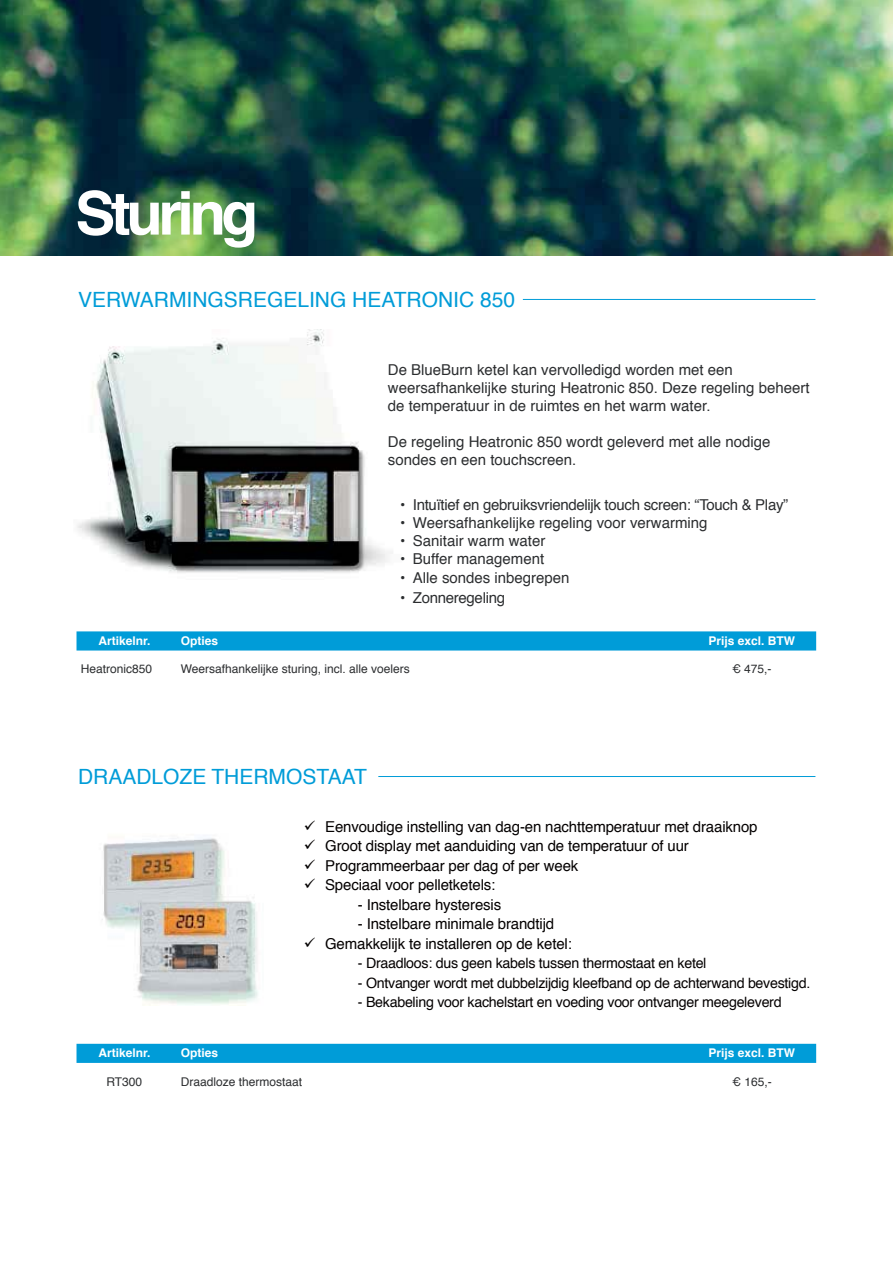
<style>
.page{position:relative;width:893px;height:1263px;background:#fff}
.page>*{position:absolute;margin:0;border:0;box-sizing:border-box;transform-origin:0 0}
.t1{font:700 60px "Helvetica";letter-spacing:-.075em;color:#fff}
.t2{font:21px "Helvetica";color:#009cd8}
.t3{font:15px/18px "Helvetica";color:#2c2e30}
.t4{font:15px/19.5px "Helvetica";letter-spacing:-.01em;color:#040000}
.t5{font:15px "Helvetica";letter-spacing:-.02em;color:#2c2e30}
.t6{font:14.25px "Helvetica";letter-spacing:-.02em;color:#040000}
.t7{font:12px "Helvetica";color:#2c2e30}
.t8{font:700 12px "Helvetica";color:#fff}
</style>
<div class="page">
<img style="left:77px;top:329px;width:316px;height:244px">
<img style="left:0;top:0;width:893px;height:255px">
<hr style="left:523px;top:299px;width:292px;height:1px;background:#009cd8">
<hr style="left:378px;top:776px;width:437px;height:1px;background:#009cd8">
<svg style="left:77px;top:631px;width:739px;height:20px;background:#0ba0d9"></svg>
<div style="left:77px;top:1044px;width:739px;height:19px;background:#009cd8"></div>
<img style="left:102px;top:838px;width:156px;height:167px">
<h1 class="t1" style="left:75px;top:188px;width:184px">Sturing</h1>
<h2 class="t2" style="left:78px;top:291px;width:439px">VERWARMINGSREGELING HEATRONIC 850</h2>
<p class="t3" style="left:388px;top:362px;width:423px">De BlueBurn ketel kan vervolledigd worden met een weersafhankelijke sturing Heatronic 850. Deze regeling beheert de temperatuur in de ruimtes en het warm water.</p>
<p class="t3" style="left:388px;top:434px;width:384px">De regeling Heatronic 850 wordt geleverd met alle nodige sondes en een touchscreen.</p>
<p class="t5" style="left:400px;top:498px;width:390px">• Intuïtief en gebruiksvriendelijk touch screen: “Touch &amp; Play”</p>
<p class="t3" style="left:400px;top:515px;width:309px">• Weersafhankelijke regeling voor verwarming</p>
<p class="t3" style="left:400px;top:533px;width:147px">• Sanitair warm water</p>
<p class="t3" style="left:400px;top:551px;width:146px">• Buffer management</p>
<p class="t3" style="left:400px;top:570px;width:171px">• Alle sondes inbegrepen</p>
<p class="t5" style="left:400px;top:591px;width:106px">• Zonneregeling</p>
<p class="t8" style="left:98px;top:636px;width:54px">Artikelnr.</p>
<p class="t8" style="left:181px;top:636px;width:39px">Opties</p>
<p class="t8" style="left:708px;top:636px;width:88px">Prijs excl. BTW</p>
<p class="t7" style="left:81px;top:664px;width:73px">Heatronic850</p>
<p class="t7" style="left:181px;top:664px;width:231px">Weersafhankelijke sturing, incl. alle voelers</p>
<p class="t7" style="left:732px;top:664px;width:41px">€ 475,-</p>
<h2 class="t2" style="left:78px;top:768px;width:290px">DRAADLOZE THERMOSTAAT</h2>
<p class="t4" style="left:325px;top:818px;width:434px">Eenvoudige instelling van dag-en nachttemperatuur met draaiknop Groot display met aanduiding van de temperatuur of uur Programmeerbaar per dag of per week<br>Speciaal voor pelletketels:</p>
<p class="t4" style="left:358px;top:896px;width:145px">- Instelbare hysteresis</p>
<p class="t4" style="left:325px;top:915px;width:248px;text-indent:33px">- Instelbare minimale brandtijd<br>Gemakkelijk te installeren op de ketel:</p>
<p class="t6" style="left:358px;top:957px;width:350px">- Draadloos: dus geen kabels tussen thermostaat en ketel</p>
<p class="t6" style="left:358px;top:977px;width:454px">- Ontvanger wordt met dubbelzijdig kleefband op de achterwand bevestigd.</p>
<p class="t6" style="left:358px;top:996px;width:425px">- Bekabeling voor kachelstart en voeding voor ontvanger meegeleverd</p>
<p class="t8" style="left:98px;top:1048px;width:54px">Artikelnr.</p>
<p class="t8" style="left:181px;top:1048px;width:39px">Opties</p>
<p class="t8" style="left:708px;top:1048px;width:88px">Prijs excl. BTW</p>
<p class="t7" style="left:107px;top:1077px;width:37px">RT300</p>
<p class="t7" style="left:181px;top:1077px;width:123px">Draadloze thermostaat</p>
<p class="t7" style="left:732px;top:1077px;width:41px">€ 165,-</p>
</div>
